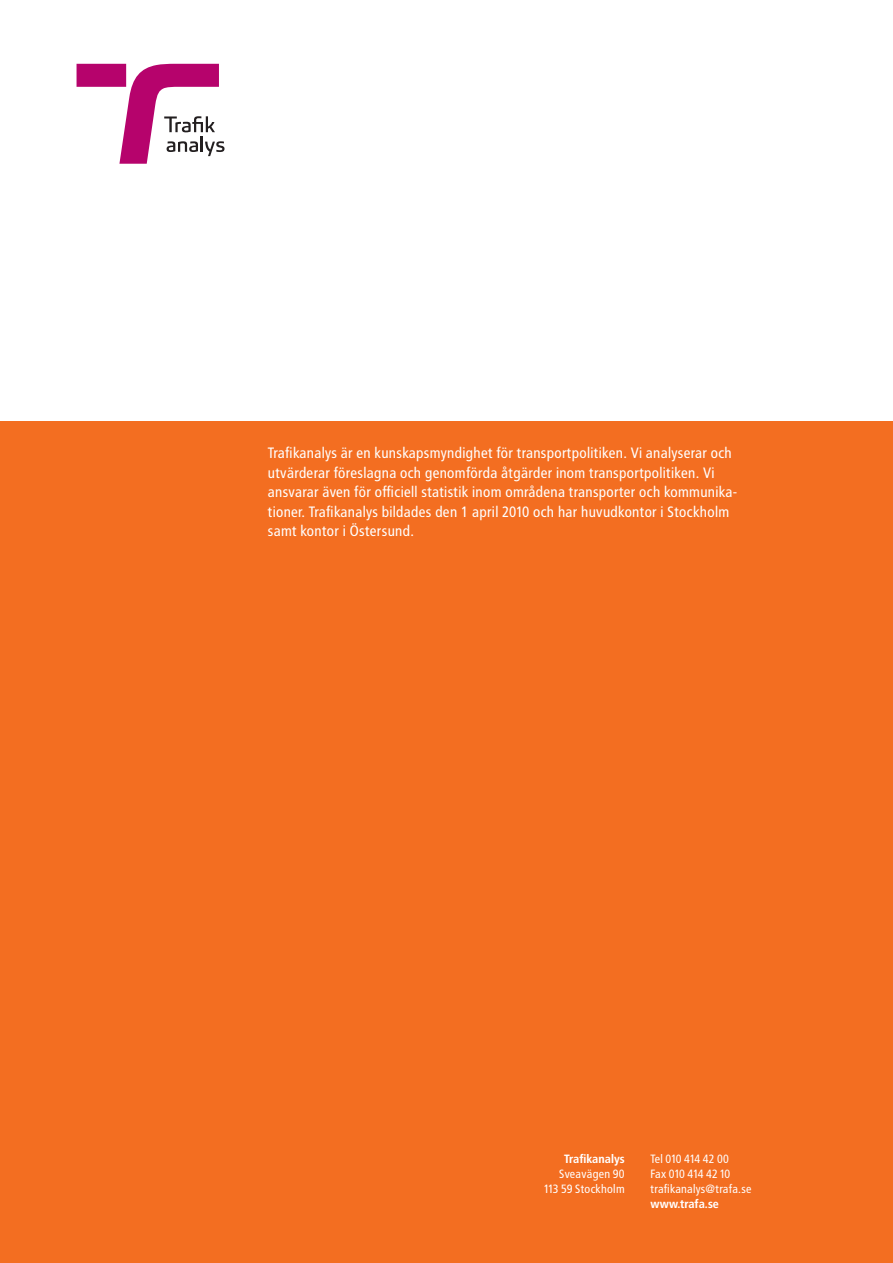
<style>
.page{position:relative;width:893px;height:1263px;background:#fff}
.page>*{position:absolute;margin:0;border:0;box-sizing:border-box;transform-origin:0 0}
.Brödtext_1__Vit{font:15px/19.5px "Transit Print OT";letter-spacing:-.015em;color:#fff}
.Adress_2__Vit{font:12px/15px "Transit Print OT";letter-spacing:-.02em;color:#fff}
.Adress_1__Vit{font:12px "Transit Print OT";letter-spacing:-.015em;color:#fff}
.Adress_2__Vit-2{font:12px "Transit Print OT";letter-spacing:-.065em;color:#fff}
.Adress_1__Vit-2{font:12px "Transit Print OT Bld";letter-spacing:-.015em;color:#fff}
.Adress_2__Vit-3{font:12px "Transit Print OT Bld";letter-spacing:-.015em;color:#fff}
</style>
<div class="page">
<div style="left:0;top:421px;width:893px;height:842px;background:#f36e21"></div>
<svg style="left:77px;top:64px;width:147px;height:100px"></svg>
<p class="Brödtext_1__Vit" style="left:268px;top:443px;width:471px">Trafikanalys är en kunskapsmyndighet för transportpolitiken. Vi analyserar och utvärderar föreslagna och genomförda åtgärder inom transportpolitiken. Vi ansvarar även för officiell statistik inom områdena transporter och kommunika&shy;tioner. Trafikanalys bildades den 1 april 2010 och har huvudkontor i Stockholm samt kontor i Östersund.</p>
<p class="Adress_1__Vit-2" style="left:564px;top:1152px;width:62px">Trafikanalys</p>
<p class="Adress_1__Vit" style="left:559px;top:1167px;width:67px">Sveavägen 90</p>
<p class="Adress_1__Vit" style="left:544px;top:1182px;width:83px">113 59 Stockholm</p>
<p class="Adress_2__Vit-2" style="left:651px;top:1152px;width:80px">Tel 010 414 42 00</p>
<p class="Adress_2__Vit" style="left:651px;top:1166px;width:103px">Fax 010 414 42 10 trafikanalys@trafa.se</p>
<p class="Adress_2__Vit-3" style="left:651px;top:1197px;width:70px">www.trafa.se</p>
</div>
